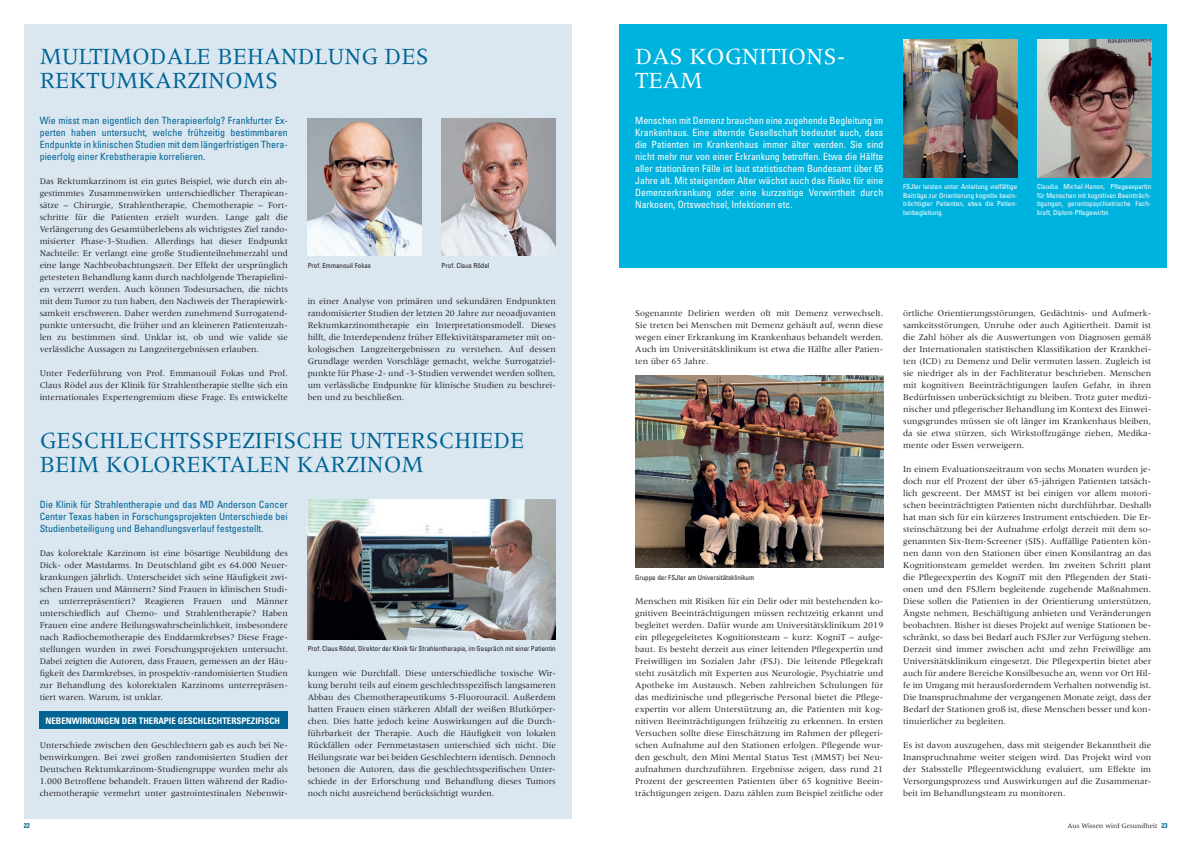
<style>
.page{position:relative;width:1191px;height:842px;background:#fff}
.page>*{position:absolute;margin:0;border:0;box-sizing:border-box;transform-origin:0 0}
.t1{font:24px/24px "Meridien LT Std";letter-spacing:-.005em;color:#006494}
.t2{font:24px/24px "Meridien LT Std";letter-spacing:-.005em;color:#fff}
.t3{font:condensed 10px/12px "Univers";color:#fff;text-align:justify}
.t4{font:condensed 10px/12px "Univers";color:#006494;text-align:justify}
.t5{font:9px/12px "Meridien LT Std";color:#231f20;text-align:justify}
.t6{font:700 condensed 9px "Univers";color:#fff}
.t7{font:condensed 7px/8.4px "Univers";color:#fff;text-align:justify}
.t8{font:condensed 7px "Univers";color:#231f20}
.t9{font:7px "Meridien LT Std";color:#231f20}
.t10{font:700 condensed 7px "Univers";color:#006494}
.s1{font-family:"Univers";font-weight:700;font-stretch:condensed;color:#006494}
</style>
<div class="page">
<div style="left:24px;top:24px;width:547px;height:794px;background:#dae7f1"></div>
<div style="left:40px;top:712px;width:248px;height:17px;background:#006494"></div>
<img style="left:308px;top:118px;width:114px;height:138px">
<img style="left:308px;top:500px;width:248px;height:139px">
<img style="left:441px;top:118px;width:115px;height:138px">
<div style="left:619px;top:24px;width:548px;height:244px;background:#00b2de"></div>
<img style="left:635px;top:376px;width:248px;height:192px">
<img style="left:1037px;top:40px;width:114px;height:137px">
<img style="left:903px;top:40px;width:114px;height:137px">
<h1 class="t1" style="left:40px;top:44px;width:391px">MULTIMODALE BEHANDLUNG DES<br>REKTUMKARZINOMS</h1>
<p class="t4" style="left:40px;top:114px;width:250px">Wie misst man eigentlich den Therapieerfolg? Frankfurter Ex&shy;perten haben untersucht, welche frühzeitig bestimmbaren Endpunkte in klinischen Studien mit dem längerfristigen Thera&shy;pieerfolg einer Krebstherapie korrelieren.</p>
<p class="t5" style="left:40px;top:175px;width:250px">Das Rektumkarzinom ist ein gutes Beispiel, wie durch ein ab&shy;gestimmtes Zusammenwirken unterschiedlicher Therapiean&shy;sätze – Chirurgie, Strahlentherapie, Chemotherapie – Fort&shy;schritte für die Patienten erzielt wurden. Lange galt die Verlängerung des Gesamtüberlebens als wichtigstes Ziel rando&shy;misierter Phase-3-Studien. Allerdings hat dieser Endpunkt Nachteile: Er verlangt eine große Studienteilnehmerzahl und eine lange Nachbeobachtungszeit. Der Effekt der ursprünglich getesteten Behandlung kann durch nachfolgende Therapielini&shy;en verzerrt werden. Auch können Todesursachen, die nichts mit dem Tumor zu tun haben, den Nachweis der Therapiewirk&shy;samkeit erschweren. Daher werden zunehmend Surrogatend&shy;punkte untersucht, die früher und an kleineren Patientenzah&shy;len zu bestimmen sind. Unklar ist, ob und wie valide sie verlässliche Aussagen zu Langzeitergebnissen erlauben.</p>
<p class="t5" style="left:40px;top:367px;width:250px">Unter Federführung von Prof. Emmanouil Fokas und Prof.<br>Claus Rödel aus der Klinik für Strahlentherapie stellte sich ein internationales Expertengremium diese Frage. Es entwickelte</p>
<p class="t8" style="left:308px;top:261px;width:65px">Prof. Emmanouil Fokas</p>
<p class="t8" style="left:441px;top:261px;width:49px">Prof. Claus Rödel</p>
<p class="t5" style="left:308px;top:295px;width:250px">in einer Analyse von primären und sekundären Endpunkten randomisierter Studien der letzten 20 Jahre zur neoadjuvanten Rektumkarzinomtherapie ein Interpretationsmodell. Dieses hilft, die Interdependenz früher Effektivitätsparameter mit on&shy;kologischen Langzeitergebnissen zu verstehen. Auf dessen Grundlage werden Vorschläge gemacht, welche Surrogatziel&shy;punkte für Phase-2- und -3-Studien verwendet werden sollten, um verlässliche Endpunkte für klinische Studien zu beschrei&shy;ben und zu beschließen.</p>
<h1 class="t1" style="left:40px;top:428px;width:486px">GESCHLECHTSSPEZIFISCHE UNTERSCHIEDE<br>BEIM KOLOREKTALEN KARZINOM</h1>
<p class="t4" style="left:40px;top:498px;width:250px">Die Klinik für Strahlentherapie und das MD Anderson Cancer Center Texas haben in Forschungsprojekten Unterschiede bei Studienbeteiligung und Behandlungsverlauf festgestellt.</p>
<p class="t5" style="left:40px;top:547px;width:250px">Das kolorektale Karzinom ist eine bösartige Neubildung des Dick- oder Mastdarms. In Deutschland gibt es 64.000 Neuer&shy;krankungen jährlich. Unterscheidet sich seine Häufigkeit zwi&shy;schen Frauen und Männern? Sind Frauen in klinischen Studi&shy;en unterrepräsentiert? Reagieren Frauen und Männer unterschiedlich auf Chemo- und Strahlentherapie? Haben Frauen eine andere Heilungswahrscheinlichkeit, insbesondere nach Radiochemotherapie des Enddarmkrebses? Diese Frage&shy;stellungen wurden in zwei Forschungsprojekten untersucht.<br>Dabei zeigten die Autoren, dass Frauen, gemessen an der Häu&shy;figkeit des Darmkrebses, in prospektiv-randomisierten Studien zur Behandlung des kolorektalen Karzinoms unterrepräsen&shy;tiert waren. Warum, ist unklar.</p>
<p class="t6" style="left:45px;top:715px;width:236px">NEBENWIRKUNGEN DER THERAPIE GESCHLECHTERSPEZIFISCH</p>
<p class="t5" style="left:40px;top:739px;width:250px">Unterschiede zwischen den Geschlechtern gab es auch bei Ne&shy;benwirkungen. Bei zwei großen randomisierten Studien der Deutschen Rektumkarzinom-Studiengruppe wurden mehr als 1.000 Betroffene behandelt. Frauen litten während der Radio&shy;chemotherapie vermehrt unter gastrointestinalen Nebenwir-</p>
<p class="t8" style="left:308px;top:644px;width:250px">Prof. Claus Rödel, Direktor der Klinik für Strahlentherapie, im Gespräch mit einer Patientin</p>
<p class="t5" style="left:308px;top:667px;width:250px">kungen wie Durchfall. Diese unterschiedliche toxische Wir&shy;kung beruht teils auf einem geschlechtsspezifisch langsameren Abbau des Chemotherapeutikums 5-Fluorouracil. Außerdem hatten Frauen einen stärkeren Abfall der weißen Blutkörper&shy;chen. Dies hatte jedoch keine Auswirkungen auf die Durch&shy;führbarkeit der Therapie. Auch die Häufigkeit von lokalen Rückfällen oder Fernmetastasen unterschied sich nicht. Die Heilungsrate war bei beiden Geschlechtern identisch. Dennoch betonen die Autoren, dass die geschlechtsspezifischen Unter&shy;schiede in der Erforschung und Behandlung dieses Tumors noch nicht ausreichend berücksichtigt wurden.</p>
<h1 class="t2" style="left:635px;top:44px;width:212px">DAS KOGNITIONS-<br>TEAM</h1>
<p class="t3" style="left:635px;top:114px;width:250px">Menschen mit Demenz brauchen eine zugehende Begleitung im Krankenhaus. Eine alternde Gesellschaft bedeutet auch, dass die Patienten im Krankenhaus immer älter werden. Sie sind nicht mehr nur von einer Erkrankung betroffen. Etwa die Hälfte aller stationären Fälle ist laut statistischem Bundesamt über 65<br>Jahre alt. Mit steigendem Alter wächst auch das Risiko für eine Demenzerkrankung oder eine kurzzeitige Verwirrtheit durch Narkosen, Ortswechsel, Infektionen etc.</p>
<p class="t7" style="left:903px;top:183px;width:116px">FSJler leisten unter Anleitung vielfältige Beiträge zur Orientierung kognitiv beein&shy;trächtigter Patienten, etwa die Patien&shy;tenbegleitung.</p>
<p class="t7" style="left:1037px;top:183px;width:116px">Claudia Michel-Hanon, Pflegeexpertin für Menschen mit kognitiven Beeinträch&shy;tigungen, gerontopsychiatrische Fach&shy;kraft, Diplom-Pflegewirtin</p>
<p class="t5" style="left:635px;top:307px;width:250px">Sogenannte Delirien werden oft mit Demenz verwechselt.<br>Sie treten bei Menschen mit Demenz gehäuft auf, wenn diese wegen einer Erkrankung im Krankenhaus behandelt werden.<br>Auch im Universitätsklinikum ist etwa die Hälfte aller Patien&shy;ten über 65 Jahre.</p>
<p class="t8" style="left:635px;top:573px;width:120px">Gruppe der FSJler am Universitätsklinikum</p>
<p class="t5" style="left:635px;top:595px;width:250px">Menschen mit Risiken für ein Delir oder mit bestehenden ko&shy;gnitiven Beeinträchtigungen müssen rechtzeitig erkannt und begleitet werden. Dafür wurde am Universitätsklinikum 2019 ein pflegegeleitetes Kognitionsteam – kurz: KogniT – aufge&shy;baut. Es besteht derzeit aus einer leitenden Pflegexpertin und Freiwilligen im Sozialen Jahr (FSJ). Die leitende Pflegekraft steht zusätzlich mit Experten aus Neurologie, Psychiatrie und Apotheke im Austausch. Neben zahlreichen Schulungen für das medizinische und pflegerische Personal bietet die Pflege&shy;expertin vor allem Unterstützung an, die Patienten mit kog&shy;nitiven Beeinträchtigungen frühzeitig zu erkennen. In ersten Versuchen sollte diese Einschätzung im Rahmen der pflegeri&shy;schen Aufnahme auf den Stationen erfolgen. Pflegende wur&shy;den geschult, den Mini Mental Status Test (MMST) bei Neu&shy;aufnahmen durchzuführen. Ergebnisse zeigen, dass rund 21<br>Prozent der gescreenten Patienten über 65 kognitive Beein&shy;trächtigungen zeigen. Dazu zählen zum Beispiel zeitliche oder</p>
<p class="t5" style="left:903px;top:307px;width:250px">örtliche Orientierungsstörungen, Gedächtnis- und Aufmerk&shy;samkeitsstörungen, Unruhe oder auch Agitiertheit. Damit ist die Zahl höher als die Auswertungen von Diagnosen gemäß der Internationalen statistischen Klassifikation der Krankhei&shy;ten (ICD) zu Demenz und Delir vermuten lassen. Zugleich ist sie niedriger als in der Fachliteratur beschrieben. Menschen mit kognitiven Beeinträchtigungen laufen Gefahr, in ihren Bedürfnissen unberücksichtigt zu bleiben. Trotz guter medizi&shy;nischer und pflegerischer Behandlung im Kontext des Einwei&shy;sungsgrundes müssen sie oft länger im Krankenhaus bleiben, da sie etwa stürzen, sich Wirkstoffzugänge ziehen, Medika&shy;mente oder Essen verweigern.</p>
<p class="t5" style="left:903px;top:463px;width:250px">In einem Evaluationszeitraum von sechs Monaten wurden je&shy;doch nur elf Prozent der über 65-jährigen Patienten tatsäch&shy;lich gescreent. Der MMST ist bei einigen vor allem motori&shy;schen beeinträchtigten Patienten nicht durchführbar. Deshalb hat man sich für ein kürzeres Instrument entschieden. Die Er&shy;steinschätzung bei der Aufnahme erfolgt derzeit mit dem so&shy;genannten Six-Item-Screener (SIS). Auffällige Patienten kön&shy;nen dann von den Stationen über einen Konsilantrag an das Kognitionsteam gemeldet werden. Im zweiten Schritt plant die Pflegeexpertin des KogniT mit den Pflegenden der Stati&shy;onen und den FSJlern begleitende zugehende Maßnahmen.<br>Diese sollen die Patienten in der Orientierung unterstützen, Ängste nehmen, Beschäftigung anbieten und Veränderungen beobachten. Bisher ist dieses Projekt auf wenige Stationen be&shy;schränkt, so dass bei Bedarf auch FSJler zur Verfügung stehen.<br>Derzeit sind immer zwischen acht und zehn Freiwillige am Universitätsklinikum eingesetzt. Die Pflegexpertin bietet aber auch für andere Bereiche Konsilbesuche an, wenn vor Ort Hil&shy;fe im Umgang mit herausforderndem Verhalten notwendig ist.<br>Die Inanspruchnahme der vergangenen Monate zeigt, dass der Bedarf der Stationen groß ist, diese Menschen besser und kon&shy;tinuierlicher zu begleiten.</p>
<p class="t5" style="left:903px;top:739px;width:250px">Es ist davon auszugehen, dass mit steigender Bekanntheit die Inanspruchnahme weiter steigen wird. Das Projekt wird von der Stabsstelle Pflegeentwicklung evaluiert, um Effekte im Versorgungsprozess und Auswirkungen auf die Zusammenar&shy;beit im Behandlungsteam zu monitoren.</p>
<p class="t10" style="left:24px;top:821px;width:8px">22</p>
<p class="t9" style="left:1067px;top:822px;width:101px">Aus Wissen wird Gesundheit <span class="s1">23</span></p>
</div>
